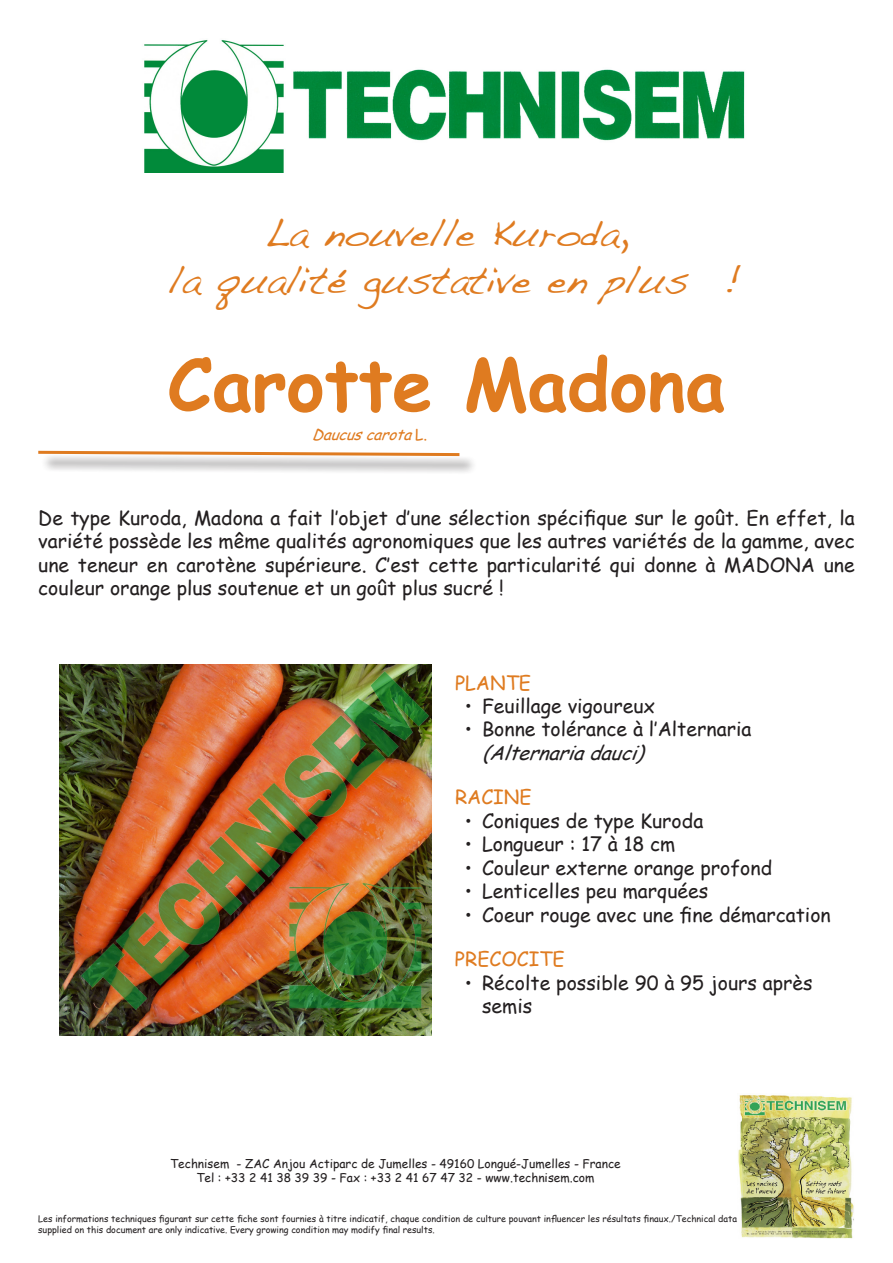
<style>
.page{position:relative;width:893px;height:1263px;background:#fff}
.page>*{position:absolute;margin:0;border:0;box-sizing:border-box;transform-origin:0 0}
.t1{font:700 72px "Comic Sans MS";color:#df7b20}
.t2{font:39px "Handwriting Dakota";color:#df7b20}
.t3{font:19.5px/23.4px "Comic Sans MS";color:#231f20}
.t4{font:19.5px "Comic Sans MS";color:#df7b20}
.t5{font:italic 15px "Comic Sans MS";color:#df7b20}
.t6{font:12px "Comic Sans MS";color:#231f20}
.t7{font:9px/10.8px "Comic Sans MS";color:#231f20}
.s1{font-style:normal}
.s2{font-style:italic}
</style>
<div class="page">
<img style="left:738px;top:1095px;width:116px;height:144px">
<div style="left:41px;top:453px;width:436px;height:22px;background:#231f20;opacity:.75"></div>
<svg style="left:38px;top:450px;width:424px;height:8px"></svg>
<img style="left:144px;top:40px;width:601px;height:132px">
<img style="left:60px;top:664px;width:371px;height:372px">
<img style="left:77px;top:669px;width:355px;height:350px">
<p class="t2" style="left:264px;top:210px;width:366px">La nouvelle Kuroda,</p>
<p class="t2" style="left:169px;top:257px;width:574px">la qualité gustative en plus !</p>
<p class="t1" style="left:168px;top:331px;width:559px">Carotte Madona</p>
<p class="t5" style="left:312px;top:424px;width:117px">Daucuscarota<span class="s1">L .</span></p>
<p class="t3" style="left:38px;top:505px;width:818px;text-align:justify">De type Kuroda, Madona a fait l’objet d’une sélection spécifique sur le goût. En effet, la variété possède les même qualités agronomiques que les autres variétés de la gamme, avec une teneur en carotène supérieure. C’est cette particularité qui donne à MADONA une couleur orange plus soutenue et un goût plus sucré !</p>
<p class="t4" style="left:455px;top:668px;width:78px">PLANTE</p>
<p class="t3" style="left:465px;top:694px;width:192px">• Feuillage vigoureux</p>
<p class="t3" style="left:482px;top:717px;width:271px;text-indent:-17px">• Bonne tolérance à l’Alternaria <span class="s2">(Alternariadauci)</span></p>
<p class="t4" style="left:455px;top:783px;width:78px">RACINE</p>
<p class="t3" style="left:465px;top:808px;width:240px">• Coniques de type Kuroda</p>
<p class="t3" style="left:465px;top:832px;width:212px">• Longueur : 17 à 18 cm</p>
<p class="t3" style="left:465px;top:855px;width:309px">• Couleur externe orange profond</p>
<p class="t3" style="left:465px;top:879px;width:245px">• Lenticelles peu marquées</p>
<p class="t3" style="left:465px;top:902px;width:367px">• Coeur rouge avec une fine démarcation</p>
<p class="t4" style="left:455px;top:945px;width:111px">PRECOCITE</p>
<p class="t3" style="left:482px;top:970px;width:332px;text-indent:-17px">• Récolte possible 90 à 95 jours après semis</p>
<p class="t6" style="left:170px;top:1154px;width:452px">Technisem - ZAC Anjou Actiparc de Jumelles - 49160 Longué-Jumelles - France</p>
<p class="t6" style="left:196px;top:1169px;width:400px">Tel : +33 2 41 38 39 39 - Fax : +33 2 41 67 47 32 - www.technisem.com</p>
<p class="t7" style="left:38px;top:1213px;width:700px">Les informations techniques figurant sur cette fiche sont fournies à titre indicatif, chaque condition de culture pouvant influencer les résultats finaux./Technical data supplied on this document are only indicative. Every growing condition may modify final results.</p>
</div>
